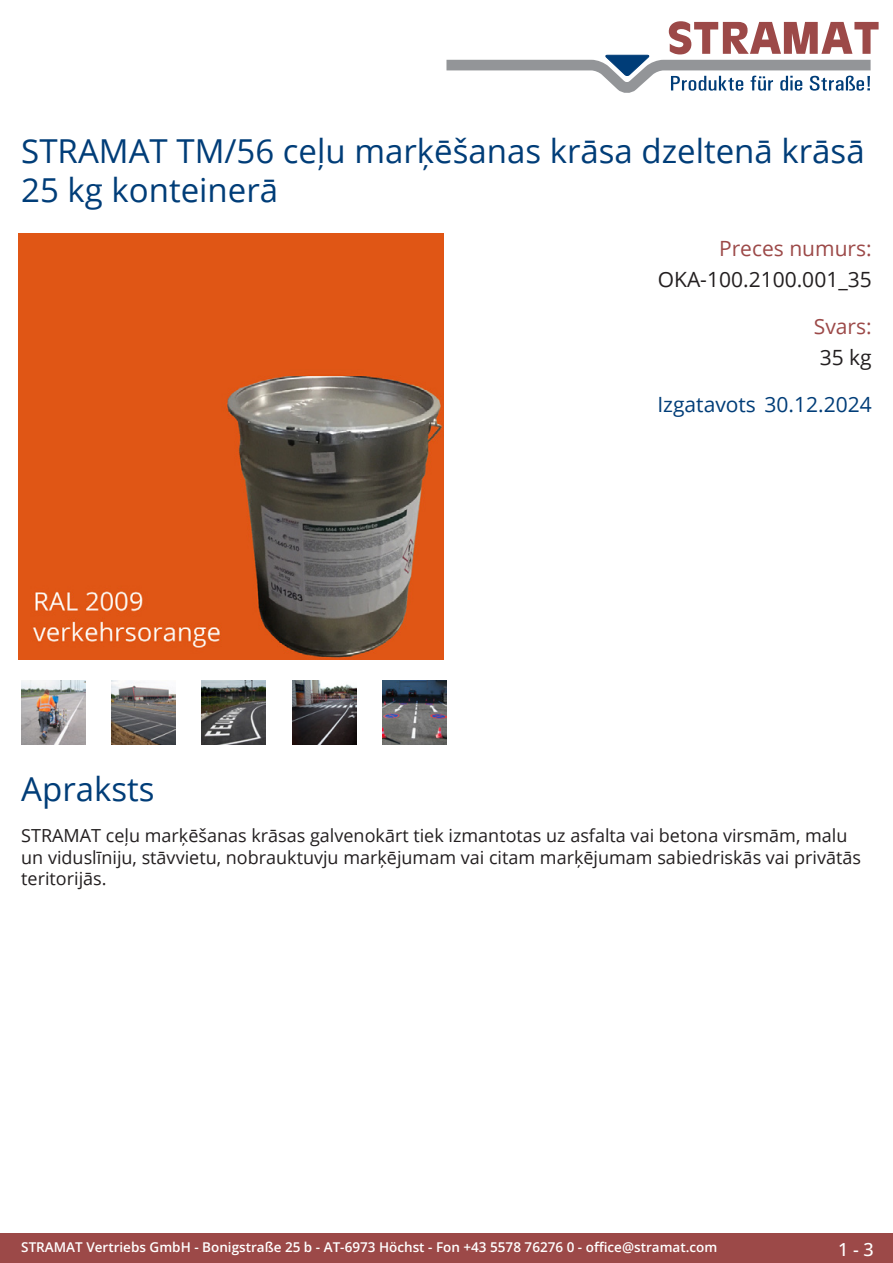
<style>
.page{position:relative;width:893px;height:1263px;background:#fff}
.page>*{position:absolute;margin:0;border:0;box-sizing:border-box;transform-origin:0 0}
.Produkttitel{font:33px/39.6px "Open Sans";color:#003d78}
.TechDaten_Inhalt{font:21px "Open Sans";color:#231f20}
.Erstellungsdatum{font:21px "Open Sans";color:#003d78}
.TechDaten_Überschrif{font:21px "Open Sans";color:#9c4948}
.Beschreibung_Text{font:18px/21.6px "Open Sans";color:#231f20}
.t1{font:500 18px "Open Sans";color:#fff}
.t2{font:600 13.5px "Open Sans";color:#fff}
</style>
<div class="page">
<div style="left:0;top:1233px;width:893px;height:30px;background:#9c4948"></div>
<svg style="left:446px;top:21px;width:433px;height:72px"></svg>
<img style="left:18px;top:234px;width:425px;height:425px">
<img style="left:21px;top:680px;width:64px;height:64px">
<img style="left:112px;top:680px;width:63px;height:64px">
<img style="left:202px;top:680px;width:64px;height:64px">
<img style="left:292px;top:680px;width:64px;height:64px">
<img style="left:383px;top:680px;width:63px;height:64px">
<p class="Produkttitel" style="left:21px;top:130px;width:845px">STRAMAT TM/56 ceļu marķēšanas krāsa dzeltenā krāsā<br>25 kg konteinerā</p>
<p class="TechDaten_Überschrif" style="left:719px;top:234px;width:154px">Preces numurs:</p>
<p class="TechDaten_Inhalt" style="left:658px;top:265px;width:216px">OKA-100.2100.001_35</p>
<p class="TechDaten_Überschrif" style="left:814px;top:312px;width:59px">Svars:</p>
<p class="TechDaten_Inhalt" style="left:820px;top:343px;width:54px">35 kg</p>
<p class="Erstellungsdatum" style="left:657px;top:390px;width:216px">Izgatavots 30.12.2024</p>
<p class="Produkttitel" style="left:21px;top:768px;width:135px">Apraksts</p>
<p class="Beschreibung_Text" style="left:21px;top:824px;width:841px">STRAMAT ceļu marķēšanas krāsas galvenokārt tiek izmantotas uz asfalta vai betona virsmām, malu un viduslīniju, stāvvietu, nobrauktuvju marķējumam vai citam marķējumam sabiedriskās vai privātās teritorijās.</p>
<p class="t2" style="left:21px;top:1238px;width:698px">STRAMAT Vertriebs GmbH - Bonigstraße 25 b - AT-6973 Höchst - Fon +43 5578 76276 0 - office@stramat.com</p>
<p class="t1" style="left:838px;top:1237px;width:37px">1 - 3</p>
</div>
